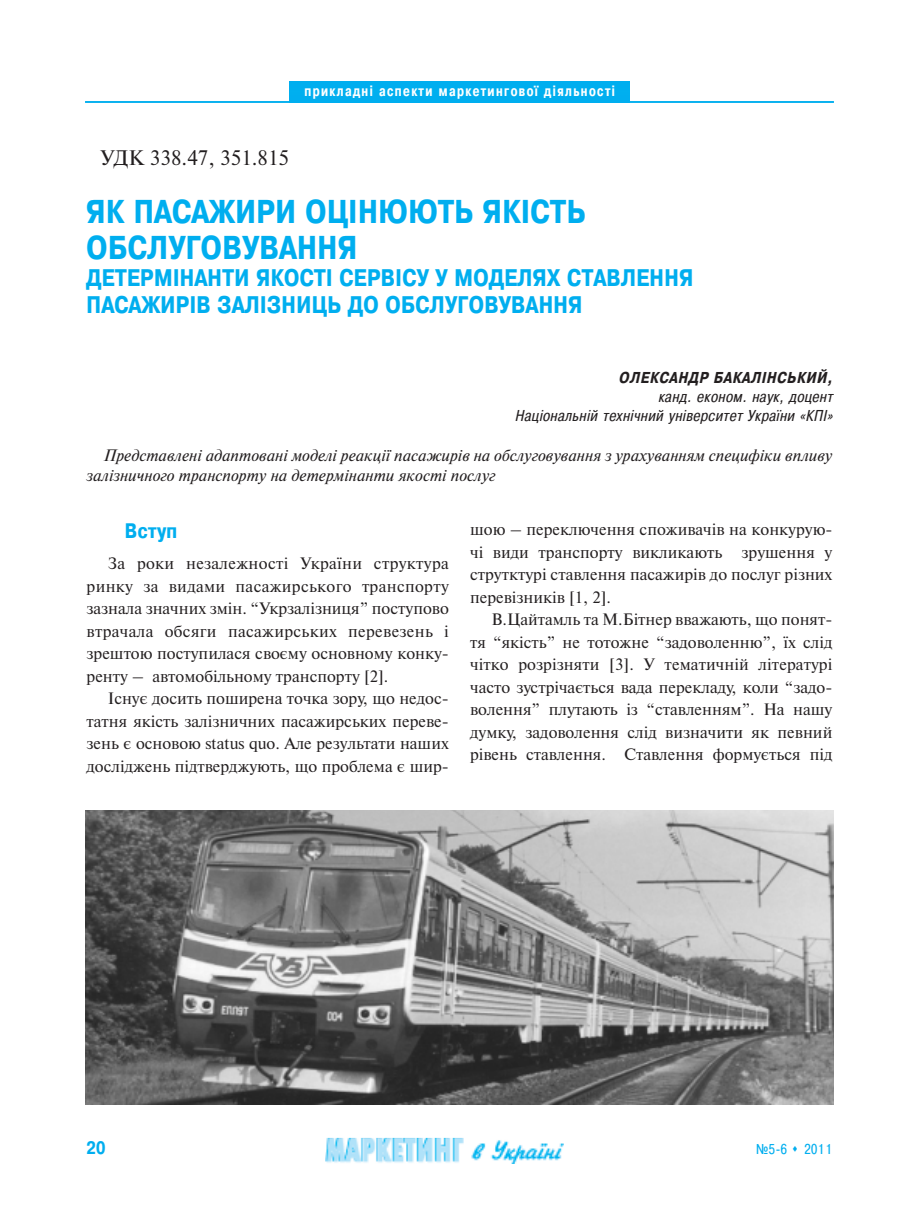
<style>
.page{position:relative;width:919px;height:1217px;background:#fff}
.page>*{position:absolute;margin:0;border:0;box-sizing:border-box;transform-origin:0 0}
.t1{font:700 33px/36px "Pragmatica Cond C";letter-spacing:.015em;color:#00aeef}
.t2{font:700 24px/27px "Pragmatica Cond C";letter-spacing:.015em;color:#00aeef}
.t3{font:21px "Newton C";color:#231f20}
.t4{font:700 21px "Pragmatica Cond C";letter-spacing:.02em;color:#00aeef}
.t5{font:700 18px "Pragmatica Cond C";color:#00aeef}
.t6{font:16.5px/22.5px "Newton C";color:#231f20;text-align:justify}
.t7{font:italic 16.5px/19.8px "Newton C";color:#231f20}
.t8{font:italic 15.75px/19.6px "Pragmatica Cond C";letter-spacing:.045em;color:#231f20;text-align:right}
.t9{font:italic 700 15.75px "Pragmatica Cond C";letter-spacing:.05em;color:#231f20}
.t10{font:700 15px "Pragmatica Cond C";letter-spacing:.105em;color:#fff;scale:.9 1}
.t11{font:14.25px "Pragmatica Cond C";color:#00aeef}
</style>
<div class="page">
<img style="left:325px;top:1137px;width:139px;height:26px">
<img style="left:471px;top:1140px;width:92px;height:23px">
<div style="left:289px;top:81px;width:340px;height:20px;background:#00aeef"></div>
<hr style="left:85px;top:101px;width:748px;height:2px;background:#00aeef">
<img style="left:85px;top:810px;width:748px;height:293px">
<p class="t10" style="left:304px;top:82px;width:346px">прикладні аспекти маркетингової діяльності</p>
<p class="t3" style="left:100px;top:146px;width:190px">УДК 338.47, 351.815</p>
<h1 class="t1" style="left:87px;top:194px;width:500px">ЯК ПАСАЖИРИ ОЦІНЮЮТЬ ЯКІСТЬ<br>ОБСЛУГОВУВАННЯ</h1>
<h2 class="t2" style="left:87px;top:264px;width:608px">ДЕТЕРМІНАНТИ ЯКОСТІ СЕРВІСУ У МОДЕЛЯХ СТАВЛЕННЯ<br>ПАСАЖИРІВ ЗАЛІЗНИЦЬ ДО ОБСЛУГОВУВАННЯ</h2>
<p class="t9" style="left:618px;top:368px;width:218px">ОЛЕКСАНДР БАКАЛІНСЬКИЙ,</p>
<p class="t8" style="left:515px;top:386px;width:321px">канд. економ. наук, доцент<br>Національній технічний університет України «КПІ»</p>
<p class="t7" style="left:87px;top:445px;width:747px;text-indent:17px">Представлені адаптовані моделі реакції пасажирів на обслуговування з урахуванням специфіки впливу залізничного транспорту на детермінанти якості послуг</p>
<p class="t4" style="left:125px;top:518px;width:54px">Вступ</p>
<p class="t6" style="left:87px;top:552px;width:364px;text-indent:21px">За роки незалежності України структура ринку за видами пасажирського транспорту зазнала значних змін. “Укрзалізниця” поступово втрачала обсяги пасажирських перевезень і зрештою поступилася своєму основному конку&shy;ренту – автомобільному транспорту [2].</p>
<p class="t6" style="left:87px;top:687px;width:364px;text-indent:21px">Існує досить поширена точка зору, що недос&shy;татня якість залізничних пасажирських переве&shy;зень є основою status quo. Але результати наших досліджень підтверджують, що проблема є шир-</p>
<p class="t6" style="left:470px;top:518px;width:364px">шою – переключення споживачів на конкурую&shy;чі види транспорту викликають зрушення у струтктурі ставлення пасажирів до послуг різних перевізників [1, 2].</p>
<p class="t6" style="left:470px;top:608px;width:364px;text-indent:21px">В.Цайтамль та М.Бітнер вважають, що понят&shy;тя “якість” не тотожне “задоволенню”, їх слід чітко розрізняти [3]. У тематичній літературі часто зустрічається вада перекладу, коли “задо&shy;волення” плутають із “ставленням”. На нашу думку, задоволення слід визначити як певний рівень ставлення. Ставлення формується під</p>
<p class="t5" style="left:87px;top:1136px;width:20px">20</p>
<p class="t11" style="left:756px;top:1140px;width:78px">№5-6 ▲ 2011</p>
</div>
